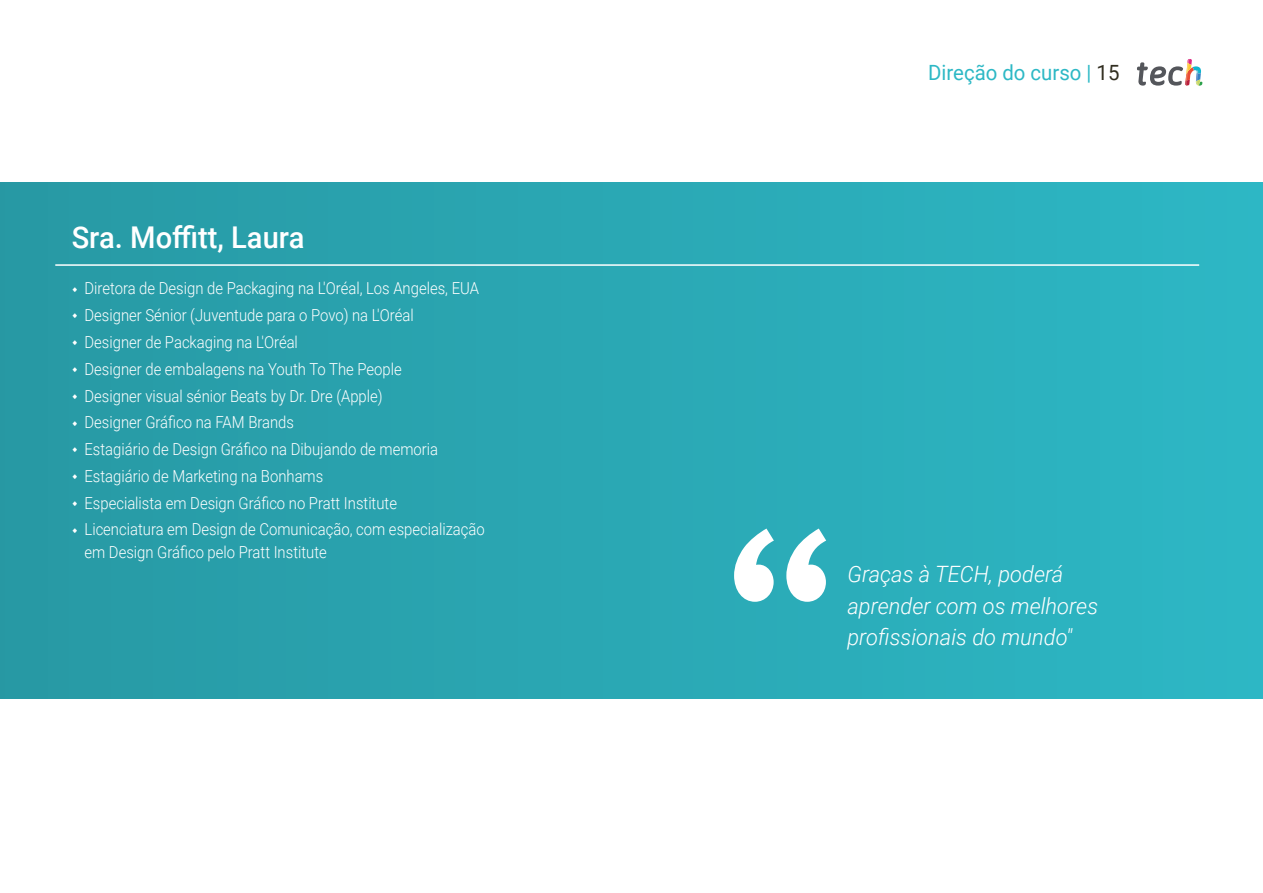
<style>
.page{position:relative;width:1263px;height:893px;background:#fff}
.page>*{position:absolute;margin:0;border:0;box-sizing:border-box;transform-origin:0 0}
.t1{font:500 30px "Roboto";color:#fff}
.t2{font:italic 300 22.5px/31.5px "Roboto";color:#fff}
.t3{font:21px "Roboto";color:#2db8c5}
.t4{font:300 16.5px/26.7px "Roboto";color:#fff;scale:.9 1}
.s1{color:#312e20}
</style>
<div class="page">
<svg style="left:1137px;top:59px;width:65px;height:27px"></svg>
<div style="left:0;top:182px;width:1263px;height:516px;background:linear-gradient(to right,#2799a4,#2db7c5)"></div>
<svg style="left:734px;top:529px;width:92px;height:73px"></svg>
<hr style="left:55px;top:264px;width:1144px;height:2px;background:#fff">
<svg style="left:73px;top:287px;width:4px;height:5px"></svg>
<svg style="left:73px;top:314px;width:4px;height:5px"></svg>
<svg style="left:73px;top:340px;width:4px;height:5px"></svg>
<svg style="left:73px;top:367px;width:4px;height:5px"></svg>
<svg style="left:73px;top:394px;width:4px;height:5px"></svg>
<svg style="left:73px;top:421px;width:4px;height:5px"></svg>
<svg style="left:73px;top:447px;width:4px;height:5px"></svg>
<svg style="left:73px;top:474px;width:4px;height:5px"></svg>
<svg style="left:73px;top:501px;width:4px;height:5px"></svg>
<svg style="left:73px;top:528px;width:4px;height:5px"></svg>
<h1 class="t1" style="left:72px;top:216px;width:234px">Sra. Moffitt, Laura</h1>
<p class="t4" style="left:85px;top:275px;width:446px">Diretora de Design de Packaging na L'Oréal, Los Angeles, EUA Designer Sénior (Juventude para o Povo) na L'Oréal<br>Designer de Packaging na L'Oréal<br>Designer de embalagens na Youth To The People<br>Designer visual sénior Beats by Dr. Dre (Apple)<br>Designer Gráfico na FAM Brands<br>Estagiário de Design Gráfico na Dibujando de memoria Estagiário de Marketing na Bonhams<br>Especialista em Design Gráfico no Pratt Institute<br>Licenciatura em Design de Comunicação, com especialização</p>
<p class="t4" style="left:85px;top:538px;width:271px">em Design Gráfico pelo Pratt Institute</p>
<p class="t3" style="left:928px;top:57px;width:193px">Direção do curso | <span class="s1">15</span></p>
<h2 class="t2" style="left:847px;top:557px;width:252px">Graças à TECH, poderá aprender com os melhores profissionais do mundo"</h2>
</div>
